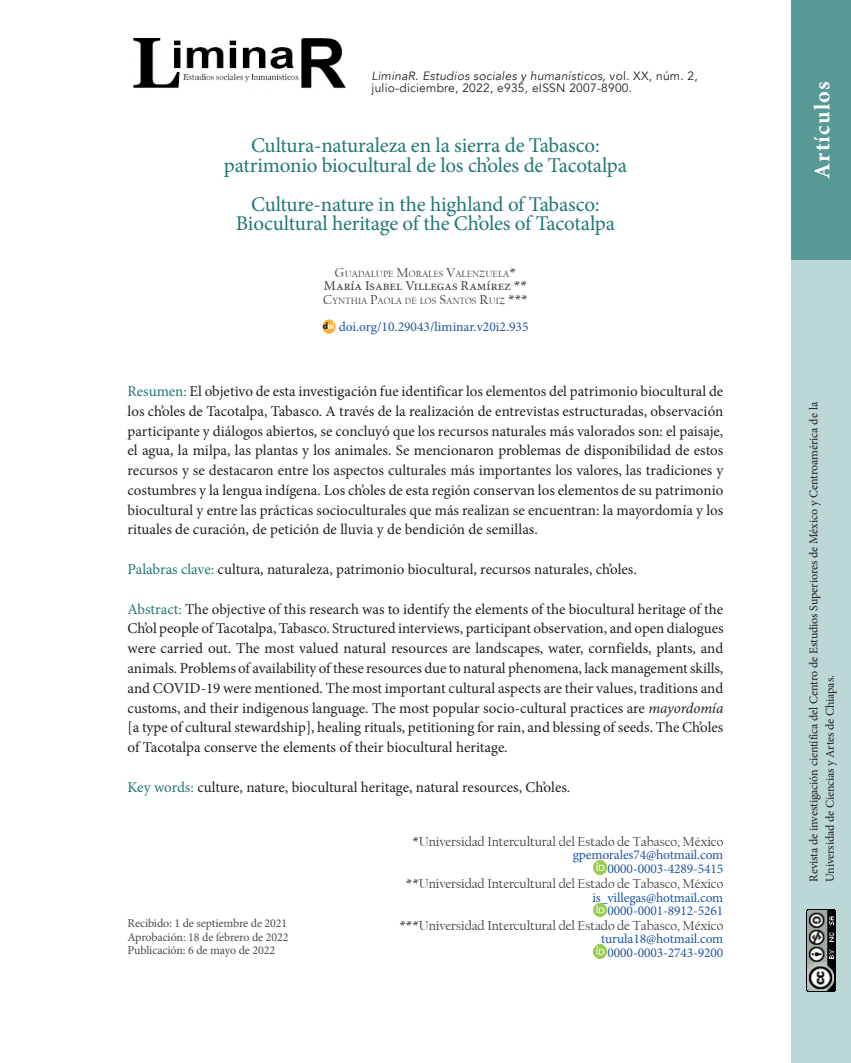
<style>
.page{position:relative;width:851px;height:1063px;background:#fff}
.page>*{position:absolute;margin:0;border:0;box-sizing:border-box;transform-origin:0 0}
.t1{font:700 22.5px "Minion Pro";letter-spacing:.055em;color:#fff}
.t2{font:21px/19.5px "Minion Pro";letter-spacing:-.015em;color:#207874;text-align:center}
.t3{font:15px/19.8px "Minion Pro";letter-spacing:-.005em;color:#231f20;text-align:justify}
.t4{font:13.5px/13.5px "Minion Pro";letter-spacing:-.01em;color:#1e56a6;text-align:right}
.t5{font:13.5px "Californian FB";letter-spacing:-.01em;color:#3e3e3f}
.t6{font:13.5px "Minion Pro";color:#3e3e3f}
.t7{font:12px/16.5px "Minion Pro";letter-spacing:-.01em;color:#231f20}
.t8{font:12px/12px "Avenir";letter-spacing:.02em;color:#231f20}
.t9{font:12px/13.5px "Minion Pro";letter-spacing:-.015em;color:#4b4c4d;text-align:justify}
.t10{font:9.45px "Californian FB";color:#3e3e3f}
.s1{font-style:italic}
.s2{font-size:13.5px}
.s3{font-family:"Californian FB"}
.s4{color:#207874}
</style>
<div class="page">
<img style="left:322px;top:320px;width:13px;height:14px">
<img style="left:134px;top:38px;width:211px;height:50px">
<div style="left:791px;top:0;width:59px;height:1063px;background:#bcd8d6"></div>
<img style="left:806px;top:909px;width:29px;height:83px">
<div style="left:791px;top:0;width:59px;height:260px;background:#569995"></div>
<svg style="left:593px;top:945px;width:13px;height:13px"></svg>
<img style="left:593px;top:903px;width:13px;height:14px">
<svg style="left:593px;top:861px;width:13px;height:13px"></svg>
<p class="t8" style="left:371px;top:70px;width:327px"><span class="s1">LiminaR. Estudios sociales y humanísticos,</span> vol. XX, núm. 2, julio-diciembre, 2022, e935, eISSN 2007-8900.</p>
<h1 class="t1" style="left:806px;top:179px;width:99px;rotate:-90deg">Artículos</h1>
<h2 class="t2" style="left:224px;top:136px;width:404px">Cultura-naturaleza en la sierra de Tabasco: patrimonio biocultural de los ch’oles de Tacotalpa</h2>
<h2 class="t2" style="left:236px;top:194px;width:380px">Culture-nature in the highland of Tabasco:<br>Biocultural heritage of the Ch’oles of Tacotalpa</h2>
<p class="t10" style="left:335px;top:268px;width:182px"><span class="s2">G</span>UADALUPE <span class="s2">M</span>ORALES <span class="s2">V</span>ALENZUELA<span class="s2">*</span></p>
<p class="t6" style="left:324px;top:277px;width:204px">María Isabel Villegas Ramírez <span class="s3">**</span></p>
<p class="t10" style="left:323px;top:295px;width:206px"><span class="s2">C</span>YNTHIA <span class="s2">P</span>AOLA DE LOS <span class="s2">S</span>ANTOS <span class="s2">R</span>UIZ <span class="s2">***</span></p>
<p class="t4" style="left:339px;top:320px;width:191px">doi.org/10.29043/liminar.v20i2.935</p>
<p class="t3" style="left:127px;top:381px;width:597px"><span class="s4">Resumen:</span> El objetivo de esta investigación fue identificar los elementos del patrimonio biocultural de los ch’oles de Tacotalpa, Tabasco. A través de la realización de entrevistas estructuradas, observación participante y diálogos abiertos, se concluyó que los recursos naturales más valorados son: el paisaje, el agua, la milpa, las plantas y los animales. Se mencionaron problemas de disponibilidad de estos recursos y se destacaron entre los aspectos culturales más importantes los valores, las tradiciones y costumbres y la lengua indígena. Los ch’oles de esta región conservan los elementos de su patrimonio biocultural y entre las prácticas socioculturales que más realizan se encuentran: la mayordomía y los rituales de curación, de petición de lluvia y de bendición de semillas.</p>
<p class="t3" style="left:127px;top:559px;width:510px"><span class="s4">Palabras clave:</span> cultura, naturaleza, patrimonio biocultural, recursos naturales, ch’oles.</p>
<p class="t3" style="left:127px;top:599px;width:597px"><span class="s4">Abstract:</span> The objective of this research was to identify the elements of the biocultural heritage of the Ch’ol people of Tacotalpa, Tabasco. Structured interviews, participant observation, and open dialogues were carried out. The most valued natural resources are landscapes, water, cornfields, plants, and animals. Problems of availability of these resources due to natural phenomena, lack management skills, and COVID-19 were mentioned. The most important cultural aspects are their values, traditions and customs, and their indigenous language. The most popular socio-cultural practices are <span class="s1">mayordomía </span>[a type of cultural stewardship], healing rituals, petitioning for rain, and blessing of seeds. The Ch’oles of Tacotalpa conserve the elements of their biocultural heritage.</p>
<p class="t3" style="left:127px;top:777px;width:444px"><span class="s4">Key words:</span> culture, nature, biocultural heritage, natural resources, Ch’oles.</p>
<p class="t5" style="left:412px;top:834px;width:312px">*Universidad Intercultural del Estado de Tabasco, México</p>
<p class="t4" style="left:572px;top:848px;width:152px">gpemorales74@hotmail.com<br>0000-0003-4289-5415</p>
<p class="t9" style="left:128px;top:917px;width:162px">Recibido: 1 de septiembre de 2021<br>Aprobación: 18 de febrero de 2022<br>Publicación: 6 de mayo de 2022</p>
<p class="t5" style="left:406px;top:877px;width:319px">**Universidad Intercultural del Estado de Tabasco, México</p>
<p class="t4" style="left:592px;top:891px;width:132px">is_villegas@hotmail.com<br>0000-0001-8912-5261</p>
<p class="t5" style="left:399px;top:918px;width:325px">***Universidad Intercultural del Estado de Tabasco, México</p>
<p class="t4" style="left:601px;top:932px;width:123px;text-align:center">turula18@hotmail.com<br>0000-0003-2743-9200</p>
<p class="t7" style="left:805px;top:882px;width:481px;rotate:-90deg">Revista de investigación científica del Centro de Estudios Superiores de México y Centroamérica de la<br>Universidad de Ciencias y Artes de Chiapas.</p>
</div>
